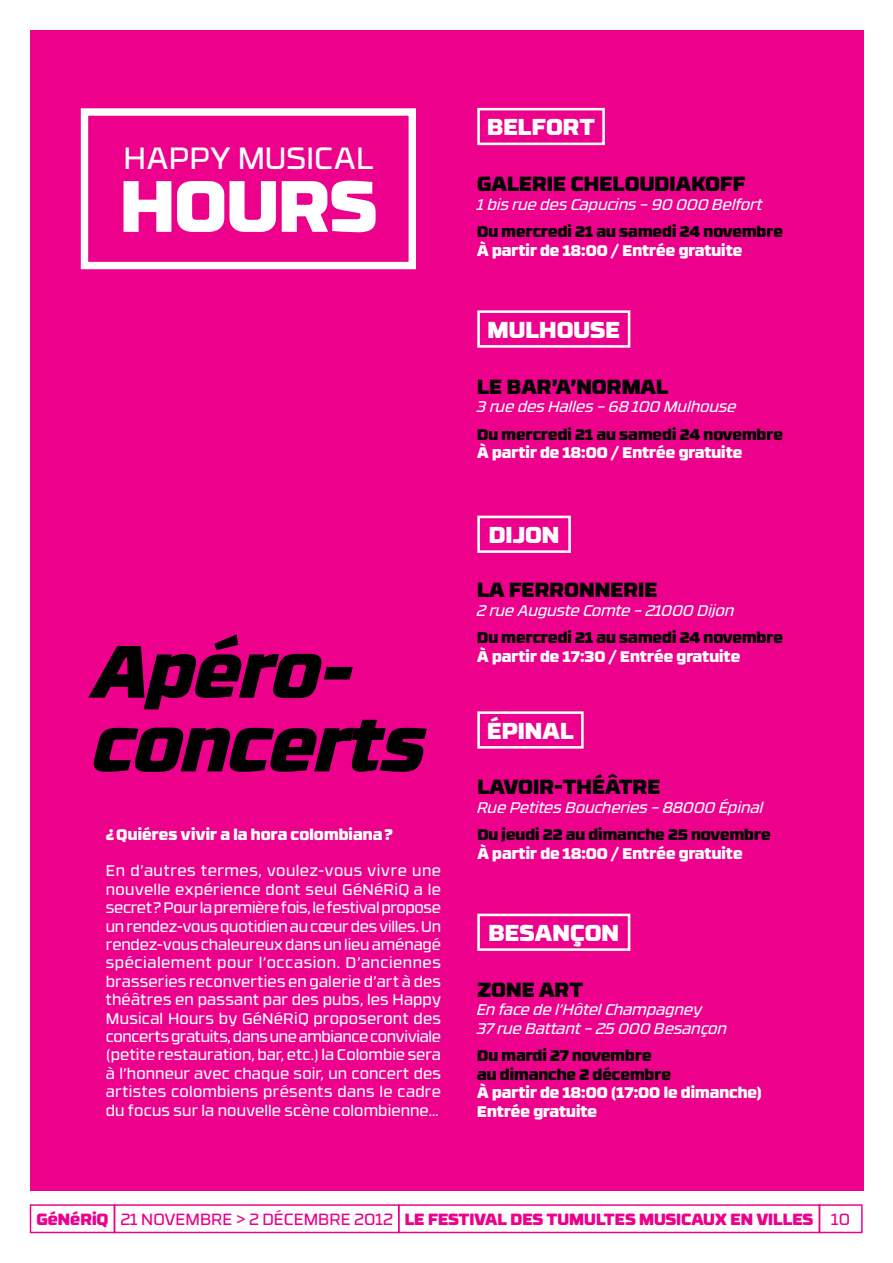
<style>
.page{position:relative;width:893px;height:1263px;background:#fff}
.page>*{position:absolute;margin:0;border:0;box-sizing:border-box;transform-origin:0 0}
.t1{font:italic 900 73.8px/73.8px "RB No 3.1";letter-spacing:-.005em;color:#000}
.t2{font:900 72.45px "RB No 3.1";color:#fff}
.t3{font:30.6px "RB No 3.1";letter-spacing:.01em;color:#fff}
.t4{font:900 22.95px "RB No 3.1";color:#fff}
.t5{font:900 20.4px "RB No 3.1";color:#000}
.t6{font:900 16.2px "RB No 3.1";color:#ec008c}
.t7{font:15.3px/18.5px "RB No 3.1";letter-spacing:.015em;color:#fff;text-align:justify}
.t8{font:900 15.3px/18.5px "RB No 3.1";color:#fff}
.t9{font:italic 15.3px/18.5px "RB No 3.1";color:#fff}
.t10{font:900 15.3px/18.5px "RB No 3.1";color:#000}
.s1{font-weight:400}
</style>
<div class="page">
<div style="left:30px;top:30px;width:833px;height:1160px;background:#ec008c"></div>
<div style="left:477px;top:108px;width:128px;height:37px;border:3px solid #fff"></div>
<div style="left:477px;top:310px;width:153px;height:38px;border:3px solid #fff"></div>
<div style="left:477px;top:914px;width:153px;height:37px;border:3px solid #fff"></div>
<div style="left:477px;top:516px;width:94px;height:37px;border:3px solid #fff"></div>
<div style="left:477px;top:711px;width:107px;height:38px;border:3px solid #fff"></div>
<div style="left:81px;top:108px;width:335px;height:161px;border:7px solid #fff"></div>
<div style="left:398px;top:1204px;width:422px;height:29px;border:1px solid #ec008c"></div>
<div style="left:114px;top:1204px;width:285px;height:29px;border:1px solid #ec008c"></div>
<div style="left:30px;top:1204px;width:85px;height:29px;border:1px solid #ec008c"></div>
<div style="left:819px;top:1204px;width:44px;height:29px;border:1px solid #ec008c"></div>
<h3 class="t3" style="left:124px;top:135px;width:248px">HAPPY MUSICAL</h3>
<h2 class="t2" style="left:120px;top:144px;width:52px">HOURS</h2>
<h1 class="t1" style="left:94px;top:628px;width:334px">Apéro&shy;concerts</h1>
<p class="t8" style="left:106px;top:823px;width:289px">¿ Quiéres vivir a la hora colombiana?</p>
<p class="t7" style="left:106px;top:861px;width:337px">En d’autres termes, voulez-vous vivre une nouvelle expérience dont seul GéNéRiQ a le secret? Pour la première fois, le festival propose un rendez-vous quotidien au cœur des villes. Un rendez-vous chaleureux dans un lieu aménagé spécialement pour l’occasion. D’anciennes brasseries reconverties en galerie d’art à des théâtres en passant par des pubs, les Happy Musical Hours by GéNéRiQ proposeront des concerts gratuits, dans une ambiance conviviale (petite restauration, bar, etc.) la Colombie sera à l’honneur avec chaque soir, un concert des artistes colombiens présents dans le cadre du focus sur la nouvelle scène colombienne…</p>
<h3 class="t4" style="left:487px;top:107px;width:105px">belfort</h3>
<h3 class="t5" style="left:477px;top:167px;width:256px">Galerie Cheloudiakoff</h3>
<p class="t9" style="left:477px;top:194px;width:287px">1 bis rue des Capucins – 90 000 Belfort</p>
<p class="t10" style="left:477px;top:221px;width:307px">Du mercredi 21 au samedi 24 novembre</p>
<p class="t8" style="left:477px;top:240px;width:267px">À partir de 18:00 / Entrée gratuite</p>
<h3 class="t4" style="left:487px;top:310px;width:134px">mulhouse</h3>
<h3 class="t5" style="left:477px;top:369px;width:192px">Le Bar’A’Normal</h3>
<p class="t9" style="left:477px;top:396px;width:261px">3 rue des Halles – 68 100 Mulhouse</p>
<p class="t10" style="left:477px;top:424px;width:307px">Du mercredi 21 au samedi 24 novembre</p>
<p class="t8" style="left:477px;top:442px;width:267px">À partir de 18:00 / Entrée gratuite</p>
<h3 class="t4" style="left:489px;top:515px;width:72px">dijon</h3>
<h3 class="t5" style="left:477px;top:573px;width:182px">La Ferronnerie</h3>
<p class="t9" style="left:477px;top:600px;width:259px">2 rue Auguste Comte – 21000 Dijon</p>
<p class="t10" style="left:477px;top:627px;width:307px">Du mercredi 21 au samedi 24 novembre</p>
<p class="t8" style="left:477px;top:646px;width:265px">À partir de 17:30 / Entrée gratuite</p>
<h3 class="t4" style="left:487px;top:711px;width:88px">épinal</h3>
<h3 class="t5" style="left:477px;top:770px;width:185px">Lavoir-Théâtre</h3>
<p class="t9" style="left:477px;top:797px;width:288px">Rue Petites Boucheries – 88000 Épinal</p>
<p class="t10" style="left:477px;top:824px;width:295px">Du jeudi 22 au dimanche 25 novembre</p>
<p class="t8" style="left:477px;top:843px;width:267px">À partir de 18:00 / Entrée gratuite</p>
<h3 class="t4" style="left:488px;top:913px;width:132px">besançon</h3>
<h3 class="t5" style="left:477px;top:972px;width:103px">Zone Art</h3>
<p class="t9" style="left:477px;top:999px;width:252px">En face de l’Hôtel Champagney<br>37 rue Battant – 25 000 Besançon</p>
<p class="t10" style="left:477px;top:1045px;width:195px">Du mardi 27 novembre au dimanche 2 décembre</p>
<p class="t8" style="left:477px;top:1082px;width:286px">À partir de 18:00 (17:00 le dimanche)<br>Entrée gratuite</p>
<p class="t6" style="left:36px;top:1205px;width:815px">GéNéRiQ <span class="s1">21 NOVEMBRE &gt; 2 DÉ CEMBRE 2012</span> Le festival des tumultes musicaux en villes <span class="s1">10</span></p>
</div>
